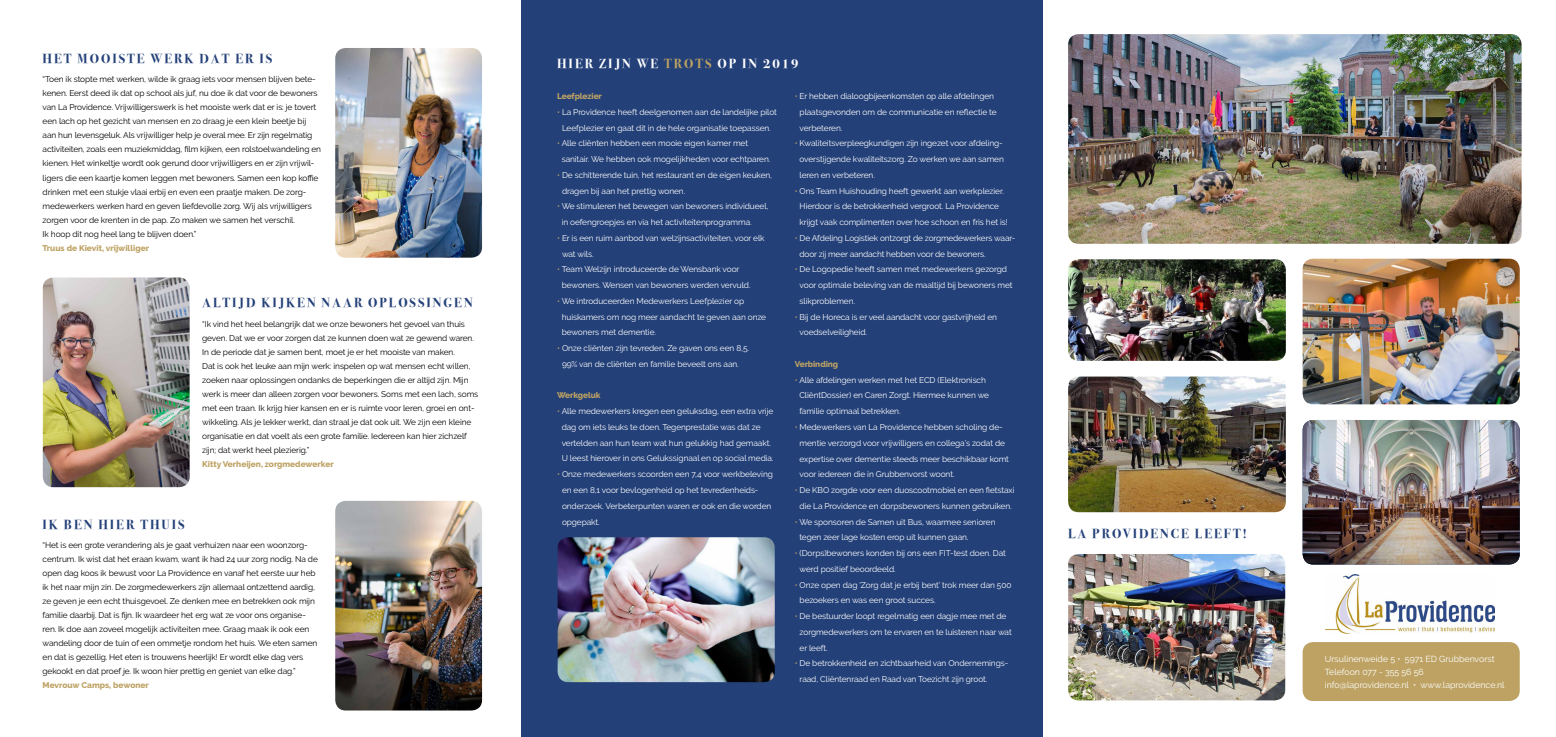
<style>
.page{position:relative;width:1556px;height:737px;background:#fff}
.page>*{position:absolute;margin:0;border:0;box-sizing:border-box;transform-origin:0 0}
.t1{font:700 13.12px "Bodoni Svty Two ITCTT";letter-spacing:.15em;color:#234078}
.t2{font:700 13.12px "Bodoni Svty Two ITCTT";letter-spacing:.15em;color:#fff}
.t3{font:8.75px/13.1px "Raleway";color:#fff}
.t4{font:8.31px/15.8px "Raleway";letter-spacing:-.01em;color:#fff}
.t5{font:8.31px/14px "Raleway";letter-spacing:-.01em;color:#000}
.t6{font:800 8.31px "Raleway";color:#bda263}
.s1{color:#bda263}
</style>
<div class="page">
<div style="left:521px;top:0;width:521px;height:737px;background:#234078"></div>
<img style="left:557px;top:537px;width:217px;height:145px">
<img style="left:1302px;top:420px;width:217px;height:144px">
<div style="left:1302px;top:642px;width:217px;height:59px;background:#bda263;border-radius:10px"></div>
<img style="left:1302px;top:259px;width:217px;height:145px">
<img style="left:1068px;top:554px;width:217px;height:146px">
<img style="left:1068px;top:259px;width:217px;height:102px">
<img style="left:1068px;top:376px;width:217px;height:136px">
<img style="left:1068px;top:34px;width:453px;height:210px">
<img style="left:335px;top:48px;width:147px;height:210px">
<img style="left:335px;top:501px;width:147px;height:209px">
<img style="left:43px;top:277px;width:147px;height:210px">
<img style="left:1325px;top:574px;width:168px;height:59px">
<h1 class="t1" style="left:43px;top:53px;width:231px">HET MOOISTE WERK DAT ER IS</h1>
<p class="t5" style="left:43px;top:73px;width:280px">“Toen ik stopte met werken, wilde ik graag iets voor mensen blijven bete&shy;kenen. Eerst deed ik dat op school als juf, nu doe ik dat voor de bewoners van La Providence. Vrijwilligerswerk is het mooiste werk dat er is: je tovert een lach op het gezicht van mensen en zo draag je een klein beetje bij aan hun levensgeluk. Als vrijwilliger help je overal mee. Er zijn regelmatig activiteiten, zoals een muziekmiddag, film kijken, een rolstoelwandeling en kienen. Het winkeltje wordt ook gerund door vrijwilligers en er zijn vrijwil&shy;ligers die een kaartje komen leggen met bewoners. Samen een kop koffie drinken met een stukje vlaai erbij en even een praatje maken. De zorg&shy;medewerkers werken hard en geven liefdevolle zorg. Wij als vrijwilligers zorgen voor de krenten in de pap. Zo maken we samen het verschil.<br>Ik hoop dit nog heel lang te blijven doen.”</p>
<p class="t6" style="left:43px;top:244px;width:108px">Truus de Kievit, vrijwilliger</p>
<h1 class="t1" style="left:202px;top:297px;width:272px">ALTIJD KIJKEN NAAR OPLOSSINGEN</h1>
<p class="t5" style="left:202px;top:318px;width:277px">“Ik vind het heel belangrijk dat we onze bewoners het gevoel van thuis geven. Dat we er voor zorgen dat ze kunnen doen wat ze gewend waren.<br>In de periode dat je samen bent, moet je er het mooiste van maken.<br>Dat is ook het leuke aan mijn werk: inspelen op wat mensen echt willen, zoeken naar oplossingen ondanks de beperkingen die er altijd zijn. Mijn werk is meer dan alleen zorgen voor bewoners. Soms met een lach, soms met een traan. Ik krijg hier kansen en er is ruimte voor leren, groei en ont&shy;wikkeling. Als je lekker werkt, dan straal je dat ook uit. We zijn een kleine organisatie en dat voelt als een grote familie. Iedereen kan hier zichzelf zijn; dat werkt heel plezierig.”</p>
<p class="t6" style="left:202px;top:461px;width:133px">Kitty Verheijen, zorgmedewerker</p>
<h1 class="t1" style="left:43px;top:519px;width:143px">IK BEN HIER THUIS</h1>
<p class="t5" style="left:43px;top:539px;width:277px">“Het is een grote verandering als je gaat verhuizen naar een woonzorg&shy;centrum. Ik wist dat het eraan kwam, want ik had 24 uur zorg nodig. Na de open dag koos ik bewust voor La Providence en vanaf het eerste uur heb ik het naar mijn zin. De zorgmedewerkers zijn allemaal ontzettend aardig, ze geven je een echt thuisgevoel. Ze denken mee en betrekken ook mijn familie daarbij. Dat is fijn. Ik waardeer het erg wat ze voor ons organise&shy;ren. Ik doe aan zoveel mogelijk activiteiten mee. Graag maak ik ook een wandeling door de tuin of een ommetje rondom het huis. We eten samen en dat is gezellig. Het eten is trouwens heerlijk! Er wordt elke dag vers gekookt en dat proef je. Ik woon hier prettig en geniet van elke dag.”</p>
<p class="t6" style="left:43px;top:682px;width:108px">Mevrouw Camps, bewoner</p>
<h1 class="t2" style="left:557px;top:58px;width:243px">HIER ZIJN WE <span class="s1">TROTS</span> OP IN 2019</h1>
<p class="t6" style="left:557px;top:93px;width:46px">Leefplezier</p>
<p class="t4" style="left:557px;top:105px;width:221px;text-align:center"><span class="s1">•</span> La Providence heeft deelgenomen aan de landelijke pilot<br>Leefplezier en gaat dit in de hele organisatie toepassen.</p>
<p class="t4" style="left:561px;top:136px;width:210px;text-indent:-5px"><span class="s1">•</span> Alle cliënten hebben een mooie eigen kamer met sanitair. We hebben ook mogelijkheden voor echtparen.</p>
<p class="t4" style="left:562px;top:168px;width:211px;text-indent:-5px"><span class="s1">•</span> De schitterende tuin, het restaurant en de eigen keuken, dragen bij aan het prettig wonen.</p>
<p class="t4" style="left:561px;top:199px;width:208px;text-indent:-5px"><span class="s1">•</span> We stimuleren het bewegen van bewoners individueel, in oefengroepjes en via het activiteitenprogramma.</p>
<p class="t4" style="left:562px;top:231px;width:204px;text-indent:-5px"><span class="s1">•</span> Er is een ruim aanbod van welzijnsactiviteiten, voor elk wat wils.</p>
<p class="t4" style="left:561px;top:262px;width:190px;text-indent:-5px"><span class="s1">•</span> Team Welzijn introduceerde de Wensbank voor bewoners. Wensen van bewoners werden vervuld.</p>
<p class="t4" style="left:561px;top:294px;width:206px;text-indent:-5px"><span class="s1">•</span> We introduceerden Medewerkers Leefplezier op huiskamers om nog meer aandacht te geven aan onze bewoners met dementie.</p>
<p class="t4" style="left:562px;top:341px;width:188px;text-indent:-5px"><span class="s1">•</span> Onze cliënten zijn tevreden. Ze gaven ons een 8,5.<br>99% van de cliënten en familie beveelt ons aan.</p>
<p class="t6" style="left:557px;top:392px;width:45px">Werkgeluk</p>
<p class="t4" style="left:561px;top:404px;width:213px;text-indent:-5px"><span class="s1">•</span> Alle medewerkers kregen een geluksdag, een extra vrije dag om iets leuks te doen. Tegenprestatie was dat ze vertelden aan hun team wat hun gelukkig had gemaakt.<br>U leest hierover in ons Gelukssignaal en op social media.</p>
<p class="t4" style="left:562px;top:467px;width:212px;text-indent:-5px"><span class="s1">•</span> Onze medewerkers scoorden een 7,4 voor werkbeleving en een 8,1 voor bevlogenheid op het tevredenheids&shy;onderzoek. Verbeterpunten waren er ook en die worden opgepakt.</p>
<p class="t4" style="left:799px;top:89px;width:199px;text-indent:-5px"><span class="s1">•</span> Er hebben dialoogbijeenkomsten op alle afdelingen plaatsgevonden om de communicatie en reflectie te verbeteren.</p>
<p class="t4" style="left:799px;top:136px;width:206px;text-indent:-5px"><span class="s1">•</span> Kwaliteitsverpleegkundigen zijn ingezet voor afdeling&shy;overstijgende kwaliteitszorg. Zo werken we aan samen leren en verbeteren.</p>
<p class="t4" style="left:794px;top:184px;width:215px;text-align:center"><span class="s1">•</span> Ons Team Huishouding heeft gewerkt aan werkplezier.<br>Hierdoor is de betrokkenheid vergroot. La Providence krijgt vaak complimenten over hoe schoon en fris het is!</p>
<p class="t4" style="left:799px;top:231px;width:217px;text-indent:-5px"><span class="s1">•</span> De Afdeling Logistiek ontzorgt de zorgmedewerkers waar&shy;door zij meer aandacht hebben voor de bewoners.</p>
<p class="t4" style="left:799px;top:262px;width:214px;text-indent:-5px"><span class="s1">•</span> De Logopedie heeft samen met medewerkers gezorgd voor optimale beleving van de maaltijd bij bewoners met slikproblemen.</p>
<p class="t4" style="left:799px;top:310px;width:199px;text-indent:-5px"><span class="s1">•</span> Bij de Horeca is er veel aandacht voor gastvrijheid en voedselveiligheid.</p>
<p class="t6" style="left:794px;top:361px;width:45px">Verbinding</p>
<p class="t4" style="left:799px;top:373px;width:191px;text-indent:-5px"><span class="s1">•</span> Alle afdelingen werken met het ECD (Elektronisch<br>CliëntDossier) en Caren Zorgt. Hiermee kunnen we familie optimaal betrekken.</p>
<p class="t4" style="left:799px;top:420px;width:211px;text-indent:-5px"><span class="s1">•</span> Medewerkers van La Providence hebben scholing de&shy;mentie verzorgd voor vrijwilligers en collega’s zodat de expertise over dementie steeds meer beschikbaar komt voor iedereen die in Grubbenvorst woont.</p>
<p class="t4" style="left:794px;top:482px;width:221px;text-align:center"><span class="s1">•</span> De KBO zorgde voor een duoscootmobiel en een fietstaxi die La Providence en dorpsbewoners kunnen gebruiken.</p>
<p class="t4" style="left:799px;top:514px;width:198px;text-indent:-5px"><span class="s1">•</span> We sponsoren de Samen uit Bus, waarmee senioren tegen zeer lage kosten erop uit kunnen gaan.</p>
<p class="t4" style="left:799px;top:546px;width:208px;text-indent:-5px"><span class="s1">•</span> (Dorps)bewoners konden bij ons een FIT-test doen. Dat werd positief beoordeeld.</p>
<p class="t4" style="left:799px;top:577px;width:213px;text-indent:-5px"><span class="s1">•</span> Onze open dag ‘Zorg dat je erbij bent’ trok meer dan 500 bezoekers en was een groot succes.</p>
<p class="t4" style="left:799px;top:609px;width:214px;text-indent:-5px"><span class="s1">•</span> De bestuurder loopt regelmatig een dagje mee met de zorgmedewerkers om te ervaren en te luisteren naar wat er leeft.</p>
<p class="t4" style="left:799px;top:656px;width:210px;text-indent:-5px"><span class="s1">•</span> De betrokkenheid en zichtbaarheid van Ondernemings&shy;raad, Cliëntenraad en Raad van Toezicht zijn groot.</p>
<h1 class="t1" style="left:1068px;top:528px;width:180px">LA PROVIDENCE LEEFT!</h1>
<p class="t3" style="left:1324px;top:653px;width:181px">Ursulinenweide 5 • 5971 ED Grubbenvorst<br>Telefoon 077 - 355 56 56 info@laprovidence.nl • www.laprovidence.nl</p>
</div>
